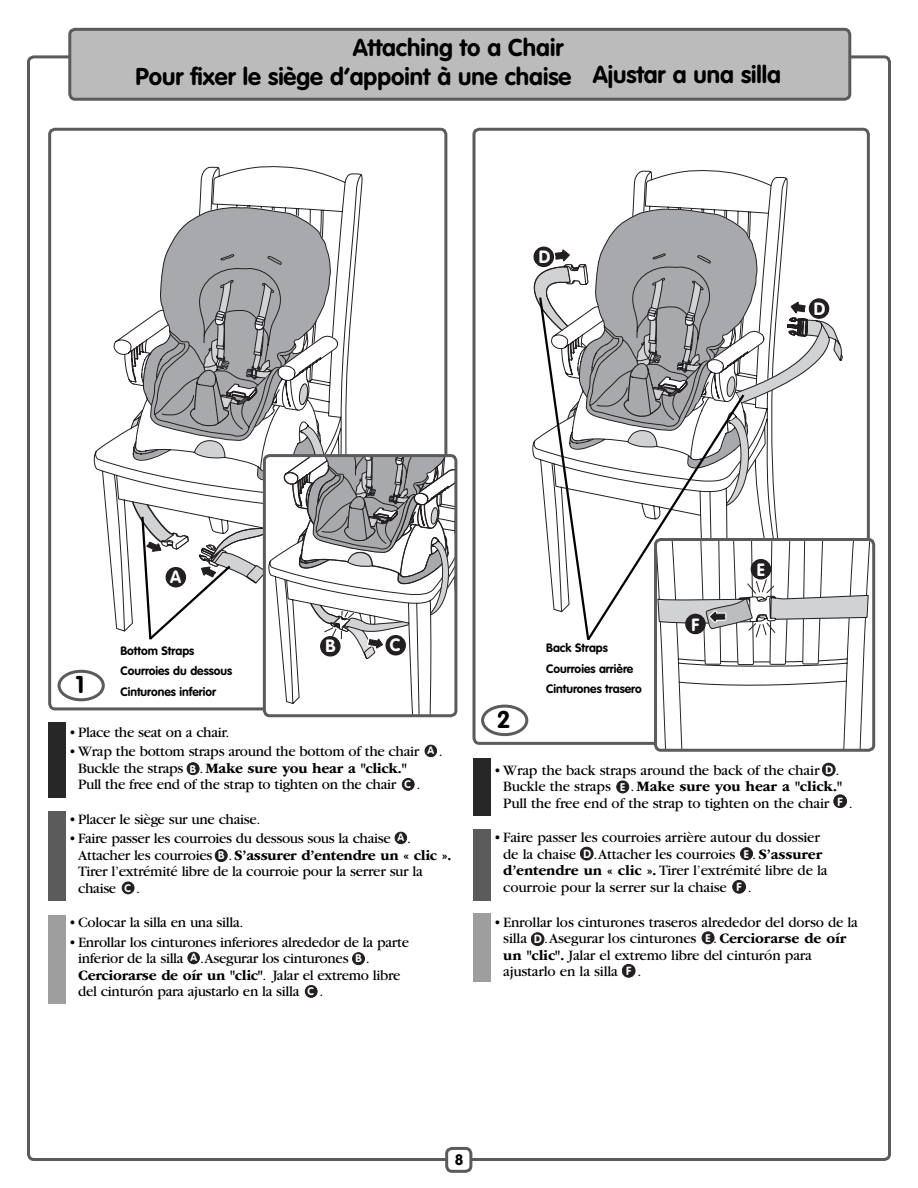
<style>
.page{position:relative;width:918px;height:1188px;background:#fff}
.page>*{position:absolute;margin:0;border:0;box-sizing:border-box;transform-origin:0 0}
.t1{font:700 24px/28.5px "VAG Rounded Std";color:#000;text-align:center}
.t2{font:700 17.55px "VAG Rounded Std";color:#fff}
.t3{font:15px/16.5px "Garamond";letter-spacing:-.02em;color:#000}
.t4{font:700 15px "ITC Garamond Std";letter-spacing:-.02em;color:#000}
.t5{font:700 15px "VAG Rounded Std";color:#000}
.t6{font:700 12px/20.2px "VAG Rounded Std";color:#000}
.t7{font:700 10.95px "VAG Rounded Std";color:#fff}
.s1{font-family:"VAG Rounded Std";font-weight:700;font-size:10.5px;color:#fff}
.s2{font-family:"Garamond";font-weight:400}
.s3{font-family:"VAG Rounded Std";font-weight:700;font-size:10.8px;color:#fff}
.s4{font-family:"VAG Rounded Std";font-weight:700;font-size:11.7px;color:#fff}
.s5{font-family:"ITC Garamond Std";font-weight:700}
</style>
<div class="page">
<div style="left:445px;top:1147px;width:27px;height:26px;border:3px solid #5b5b5b;border-radius:5px"></div>
<div style="left:70px;top:29px;width:780px;height:70px;background:#bbb;border-radius:5px"></div>
<div style="left:68px;top:28px;width:783px;height:73px;border:3px solid #5b5b5b;border-radius:5px"></div>
<div style="left:48px;top:128px;width:399px;height:582px;border:3px solid #5b5b5b;border-radius:5px"></div>
<div style="left:58px;top:670px;width:47px;height:31px;border:3px solid #5b5b5b;border-radius:50%"></div>
<div style="left:49px;top:811px;width:17px;height:90px;background:#5b5b5b"></div>
<div style="left:49px;top:915px;width:17px;height:88px;background:#9e9e9e"></div>
<div style="left:49px;top:722px;width:17px;height:76px;background:#272727"></div>
<div style="left:425px;top:745px;width:12px;height:12px;background:#231f20;border-radius:50%"></div>
<div style="left:425px;top:745px;width:12px;height:12px;border:1px solid #231f20;border-radius:50%"></div>
<div style="left:402px;top:778px;width:12px;height:12px;background:#231f20;border-radius:50%"></div>
<div style="left:402px;top:778px;width:13px;height:13px;border:1px solid #231f20;border-radius:50%"></div>
<div style="left:395px;top:832px;width:12px;height:12px;background:#231f20;border-radius:50%"></div>
<div style="left:395px;top:832px;width:12px;height:12px;border:1px solid #231f20;border-radius:50%"></div>
<div style="left:122px;top:882px;width:12px;height:12px;background:#231f20;border-radius:50%"></div>
<div style="left:122px;top:882px;width:12px;height:12px;border:1px solid #231f20;border-radius:50%"></div>
<div style="left:188px;top:952px;width:11px;height:12px;background:#231f20;border-radius:50%"></div>
<div style="left:187px;top:952px;width:13px;height:12px;border:1px solid #231f20;border-radius:50%"></div>
<div style="left:305px;top:986px;width:12px;height:11px;background:#231f20;border-radius:50%"></div>
<div style="left:305px;top:985px;width:13px;height:13px;border:1px solid #231f20;border-radius:50%"></div>
<div style="left:187px;top:763px;width:12px;height:12px;background:#231f20;border-radius:50%"></div>
<div style="left:187px;top:762px;width:13px;height:13px;border:1px solid #231f20;border-radius:50%"></div>
<div style="left:215px;top:850px;width:12px;height:12px;background:#231f20;border-radius:50%"></div>
<div style="left:215px;top:849px;width:13px;height:13px;border:1px solid #231f20;border-radius:50%"></div>
<div style="left:353px;top:953px;width:12px;height:12px;background:#231f20;border-radius:50%"></div>
<div style="left:352px;top:952px;width:13px;height:13px;border:1px solid #231f20;border-radius:50%"></div>
<svg style="left:94px;top:166px;width:269px;height:427px"></svg>
<svg style="left:268px;top:677px;width:188px;height:39px"></svg>
<div style="left:263px;top:454px;width:194px;height:263px;border:3px solid #5b5b5b;border-radius:5px"></div>
<div style="left:473px;top:758px;width:18px;height:58px;background:#272727"></div>
<div style="left:473px;top:829px;width:18px;height:72px;background:#5b5b5b"></div>
<div style="left:473px;top:913px;width:18px;height:69px;background:#9e9e9e"></div>
<div style="left:472px;top:128px;width:398px;height:617px;border:3px solid #5b5b5b;border-radius:5px"></div>
<div style="left:822px;top:763px;width:13px;height:13px;background:#231f20;border-radius:50%"></div>
<div style="left:822px;top:763px;width:14px;height:13px;border:1px solid #231f20;border-radius:50%"></div>
<div style="left:834px;top:795px;width:13px;height:13px;background:#231f20;border-radius:50%"></div>
<div style="left:834px;top:794px;width:13px;height:14px;border:1px solid #231f20;border-radius:50%"></div>
<div style="left:580px;top:847px;width:13px;height:13px;background:#231f20;border-radius:50%"></div>
<div style="left:580px;top:847px;width:14px;height:13px;border:1px solid #231f20;border-radius:50%"></div>
<div style="left:733px;top:880px;width:13px;height:13px;background:#231f20;border-radius:50%"></div>
<div style="left:733px;top:880px;width:13px;height:13px;border:1px solid #231f20;border-radius:50%"></div>
<div style="left:531px;top:933px;width:13px;height:13px;background:#231f20;border-radius:50%"></div>
<div style="left:531px;top:932px;width:13px;height:14px;border:1px solid #231f20;border-radius:50%"></div>
<div style="left:622px;top:964px;width:13px;height:13px;background:#231f20;border-radius:50%"></div>
<div style="left:622px;top:964px;width:14px;height:14px;border:1px solid #231f20;border-radius:50%"></div>
<svg style="left:658px;top:542px;width:213px;height:206px"></svg>
<svg style="left:532px;top:169px;width:337px;height:571px"></svg>
<div style="left:654px;top:538px;width:221px;height:214px;border:3px solid #5b5b5b;border-radius:5px"></div>
<div style="left:534px;top:247px;width:19px;height:19px;background:#231f20;border-radius:50%"></div>
<div style="left:534px;top:247px;width:20px;height:20px;border:1px solid #231f20;border-radius:50%"></div>
<div style="left:481px;top:705px;width:47px;height:31px;border:3px solid #5b5b5b;border-radius:50%"></div>
<div style="left:617px;top:781px;width:12px;height:12px;background:#231f20;border-radius:50%"></div>
<div style="left:616px;top:781px;width:13px;height:12px;border:1px solid #231f20;border-radius:50%"></div>
<div style="left:741px;top:848px;width:12px;height:12px;background:#231f20;border-radius:50%"></div>
<div style="left:740px;top:847px;width:13px;height:13px;border:1px solid #231f20;border-radius:50%"></div>
<div style="left:702px;top:932px;width:12px;height:12px;background:#231f20;border-radius:50%"></div>
<div style="left:702px;top:931px;width:12px;height:13px;border:1px solid #231f20;border-radius:50%"></div>
<svg style="left:113px;top:207px;width:343px;height:470px"></svg>
<div style="left:321px;top:637px;width:19px;height:19px;background:#231f20;border-radius:50%"></div>
<div style="left:320px;top:636px;width:21px;height:21px;border:1px solid #231f20;border-radius:50%"></div>
<div style="left:386px;top:636px;width:19px;height:19px;background:#231f20;border-radius:50%"></div>
<div style="left:385px;top:635px;width:21px;height:21px;border:1px solid #231f20;border-radius:50%"></div>
<div style="left:751px;top:560px;width:20px;height:19px;background:#231f20;border-radius:50%"></div>
<div style="left:751px;top:559px;width:20px;height:21px;border:1px solid #231f20;border-radius:50%"></div>
<div style="left:809px;top:299px;width:20px;height:19px;background:#231f20;border-radius:50%"></div>
<div style="left:809px;top:298px;width:20px;height:21px;border:1px solid #231f20;border-radius:50%"></div>
<div style="left:166px;top:568px;width:19px;height:19px;background:#231f20;border-radius:50%"></div>
<div style="left:166px;top:567px;width:20px;height:20px;border:1px solid #231f20;border-radius:50%"></div>
<svg style="left:538px;top:295px;width:209px;height:348px"></svg>
<h1 class="t1" style="left:135px;top:34px;width:647px">Attaching to a Chair<br>Pour fixer le siège d’appoint à une chaise Ajustar a una silla</h1>
<p class="t2" style="left:539px;top:248px;width:13px">D</p>
<p class="t2" style="left:814px;top:300px;width:13px">D</p>
<p class="t2" style="left:170px;top:568px;width:13px">A</p>
<p class="t2" style="left:325px;top:638px;width:12px">B</p>
<p class="t2" style="left:390px;top:637px;width:12px">C</p>
<p class="t6" style="left:120px;top:641px;width:113px">Bottom Straps<br>Courroies du dessous<br>Cinturones inferior</p>
<h1 class="t1" style="left:76px;top:672px;width:10px">1</h1>
<p class="t3" style="left:69px;top:725px;width:162px">• Place the seat on a chair.</p>
<p class="t3" style="left:69px;top:745px;width:375px">• Wrap the bottom straps around the bottom of the chair <span class="s1">A</span> .</p>
<p class="t4" style="left:78px;top:762px;width:330px"><span class="s2">Buckle the straps .</span> Make sure you hear a "click."</p>
<p class="t3" style="left:78px;top:778px;width:344px">Pull the free end of the strap to tighten on the chair <span class="s3">C</span> .</p>
<p class="t3" style="left:69px;top:812px;width:193px">• Placer le siège sur une chaise.</p>
<p class="t3" style="left:69px;top:832px;width:344px">• Faire passer les courroies du dessous sous la chaise <span class="s1">A</span> .</p>
<p class="t4" style="left:78px;top:849px;width:375px"><span class="s2">Attacher les courroies .</span> S’assurer d’entendre un « clic ».</p>
<p class="t3" style="left:78px;top:865px;width:346px">Tirer l’extrémité libre de la courroie pour la serrer sur la chaise <span class="s3">C</span> .</p>
<p class="t3" style="left:69px;top:916px;width:176px">• Colocar la silla en una silla.</p>
<p class="t3" style="left:78px;top:935px;width:332px;text-indent:-9px">• Enrollar los cinturones inferiores alrededor de la parte inferior de la silla <span class="s1">A</span> .Asegurar los cinturones .</p>
<p class="t4" style="left:78px;top:969px;width:324px">Cerciorarse de oír un "clic"<span class="s2">. Jalar el extremo libre</span></p>
<p class="t3" style="left:78px;top:985px;width:247px">del cinturón para ajustarlo en la silla <span class="s3">C</span> .</p>
<p class="t7" style="left:190px;top:763px;width:8px">B</p>
<p class="t7" style="left:218px;top:850px;width:8px">B</p>
<p class="t7" style="left:355px;top:953px;width:8px">B</p>
<h1 class="t1" style="left:497px;top:707px;width:15px">2</h1>
<p class="t6" style="left:546px;top:639px;width:97px">Back Straps<br>Courroies arrière<br>Cinturones trasero</p>
<p class="t2" style="left:692px;top:616px;width:9px">F</p>
<p class="t2" style="left:757px;top:561px;width:10px">E</p>
<p class="t3" style="left:503px;top:763px;width:338px;text-indent:-9px">• Wrap the back straps around the back of the chair <span class="s4">D</span> .<br>Buckle the straps</p>
<p class="t4" style="left:630px;top:781px;width:213px"><span class="s2">.</span> Make sure you hear a "click."</p>
<p class="t3" style="left:503px;top:796px;width:351px">Pull the free end of the strap to tighten on the chair <sup>F</sup> .</p>
<p class="t3" style="left:503px;top:831px;width:326px;text-indent:-9px">• Faire passer les courroies arrière autour du dossier de la chaise <span class="s4">D</span> .Attacher les courroies . <span class="s5">S’assurer d’entendre un « clic ».</span> Tirer l’extrémité libre de la courroie pour la serrer sur la chaise <span class="s4">F</span> .</p>
<p class="t3" style="left:503px;top:915px;width:356px;text-indent:-9px">• Enrollar los cinturones traseros alrededor del dorso de la silla <span class="s4">D</span> .Asegurar los cinturones . <span class="s5">Cerciorarse de oír un "clic".</span> Jalar el extremo libre del cinturón para ajustarlo en la silla <span class="s4">F</span> .</p>
<p class="t7" style="left:620px;top:782px;width:7px">E</p>
<p class="t7" style="left:744px;top:849px;width:7px">E</p>
<p class="t7" style="left:706px;top:933px;width:7px">E</p>
<p class="t5" style="left:455px;top:1152px;width:10px">8</p>
</div>
